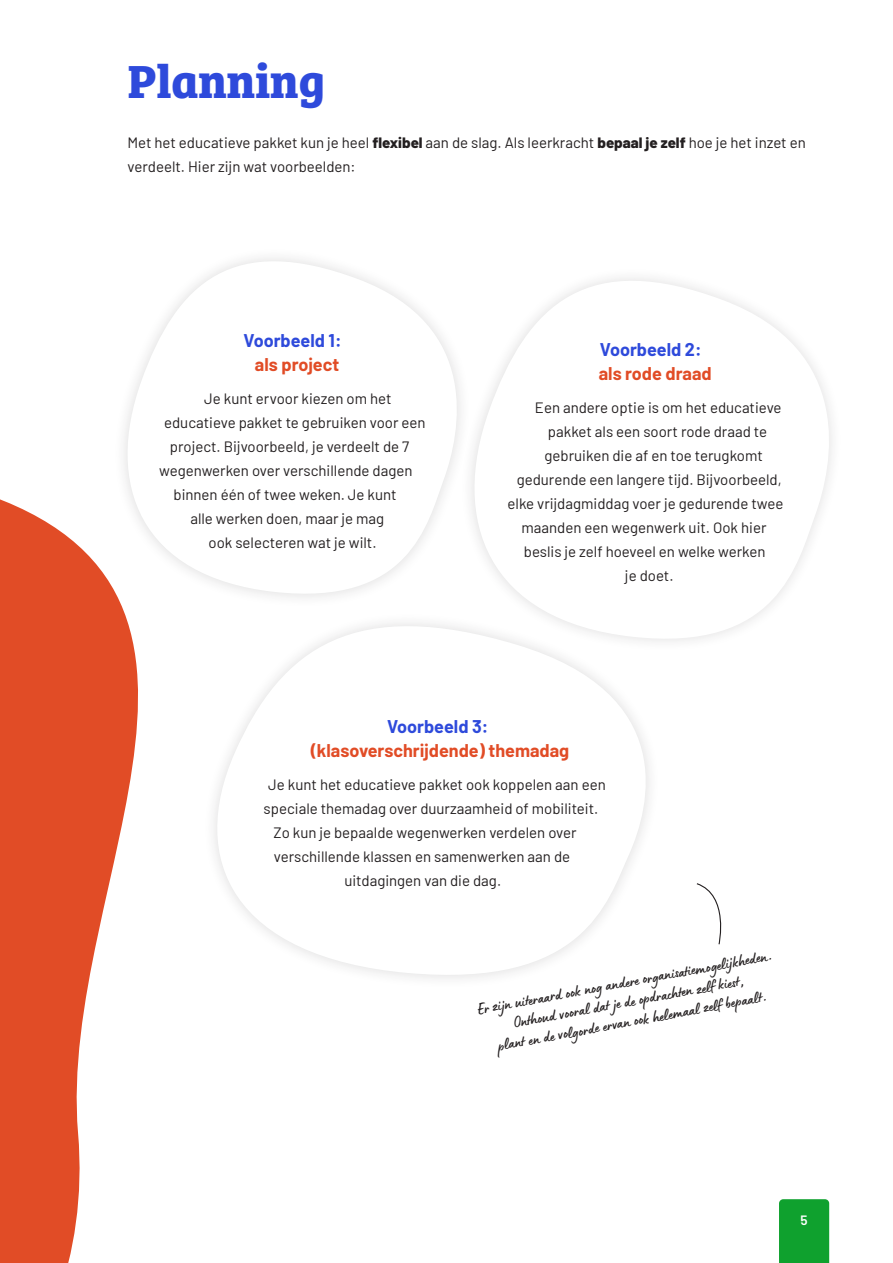
<style>
.page{position:relative;width:893px;height:1263px;background:#fff}
.page>*{position:absolute;margin:0;border:0;box-sizing:border-box;transform-origin:0 0}
.t1{font:700 48px "Bree Serif";color:#2e4adb}
.t2{font:700 18px/24px "Barlow";color:#e14c26;text-align:center}
.t3{font:700 18px/24px "Barlow";color:#2e4adb;text-align:center}
.t4{font:16.5px/19.8px "Lumios Marker";color:#231f20;text-align:center}
.t5{font:15px/24px "Barlow";color:#231f20}
.t6{font:600 13.5px "Barlow";color:#fff}
.s1{font-weight:800}
.s2{color:#e14c26}
.s3{color:#2e4adb}
</style>
<div class="page">
<svg style="left:0;top:499px;width:138px;height:764px;fill:#e14c26"></svg>
<div style="left:779px;top:1199px;width:50px;height:64px;background:#0fa12e"></div>
<svg style="left:105px;top:258px;width:345px;height:349px"></svg>
<svg style="left:188px;top:596px;width:462px;height:383px"></svg>
<svg style="left:450px;top:278px;width:382px;height:375px"></svg>
<svg style="left:696px;top:883px;width:26px;height:62px"></svg>
<h1 class="t1" style="left:128px;top:44px;width:199px">Planning</h1>
<p class="t5" style="left:128px;top:129px;width:680px">Met het educatieve pakket kun je heel <span class="s1">flexibel</span> aan de slag. Als leerkracht <span class="s1">bepaal je zelf</span> hoe je het inzet en verdeelt. Hier zijn wat voorbeelden:</p>
<h3 class="t3" style="left:244px;top:328px;width:99px">Voorbeeld 1: <span class="s2">als project</span></h3>
<p class="t5" style="left:204px;top:385px;width:189px">Je kunt ervoor kiezen om het</p>
<p class="t5" style="left:164px;top:409px;width:263px">educatieve pakket te gebruiken voor een</p>
<p class="t5" style="left:170px;top:433px;width:241px">project. Bijvoorbeeld, je verdeelt de 7</p>
<p class="t5" style="left:159px;top:457px;width:255px">wegenwerken over verschillende dagen</p>
<p class="t5" style="left:174px;top:481px;width:225px">binnen één of twee weken. Je kunt</p>
<p class="t5" style="left:190px;top:505px;width:195px">alle werken doen, maar je mag</p>
<p class="t5" style="left:209px;top:529px;width:169px">ook selecteren wat je wilt.</p>
<h3 class="t2" style="left:599px;top:337px;width:115px;text-align:left"><span class="s3">Voorbeeld 2: </span>als rode draad</h3>
<p class="t5" style="left:535px;top:394px;width:248px">Een andere optie is om het educatieve</p>
<p class="t5" style="left:548px;top:418px;width:221px">pakket als een soort rode draad te</p>
<p class="t5" style="left:545px;top:442px;width:220px">gebruiken die af en toe terugkomt</p>
<p class="t5" style="left:517px;top:466px;width:267px">gedurende een langere tijd. Bijvoorbeeld,</p>
<p class="t5" style="left:508px;top:490px;width:277px">elke vrijdagmiddag voer je gedurende twee</p>
<p class="t5" style="left:521px;top:514px;width:246px">maanden een wegenwerk uit. Ook hier</p>
<p class="t5" style="left:524px;top:538px;width:243px">beslis je zelf hoeveel en welke werken</p>
<p class="t5" style="left:625px;top:562px;width:50px">je doet.</p>
<h3 class="t2" style="left:311px;top:713px;width:260px"><span class="s3">Voorbeeld 3: </span>(klasoverschrijdende) themadag</h3>
<p class="t5" style="left:268px;top:771px;width:339px">Je kunt het educatieve pakket ook koppelen aan een</p>
<p class="t5" style="left:264px;top:795px;width:336px">speciale themadag over duurzaamheid of mobiliteit.</p>
<p class="t5" style="left:273px;top:819px;width:305px">Zo kun je bepaalde wegenwerken verdelen over</p>
<p class="t5" style="left:274px;top:843px;width:298px">verschillende klassen en samenwerken aan de</p>
<p class="t5" style="left:344px;top:867px;width:158px">uitdagingen van die dag.</p>
<p class="t4" style="left:476px;top:1000px;width:301px;rotate:-11deg">Er zijn uiteraard ook nog andere organisatiemogelijkheden.<br>Onthoud vooral dat je de opdrachten zelf kiest,<br>plant en de volgorde ervan ook helemaal zelf bepaalt.</p>
<p class="t6" style="left:800px;top:1211px;width:9px">5</p>
</div>
